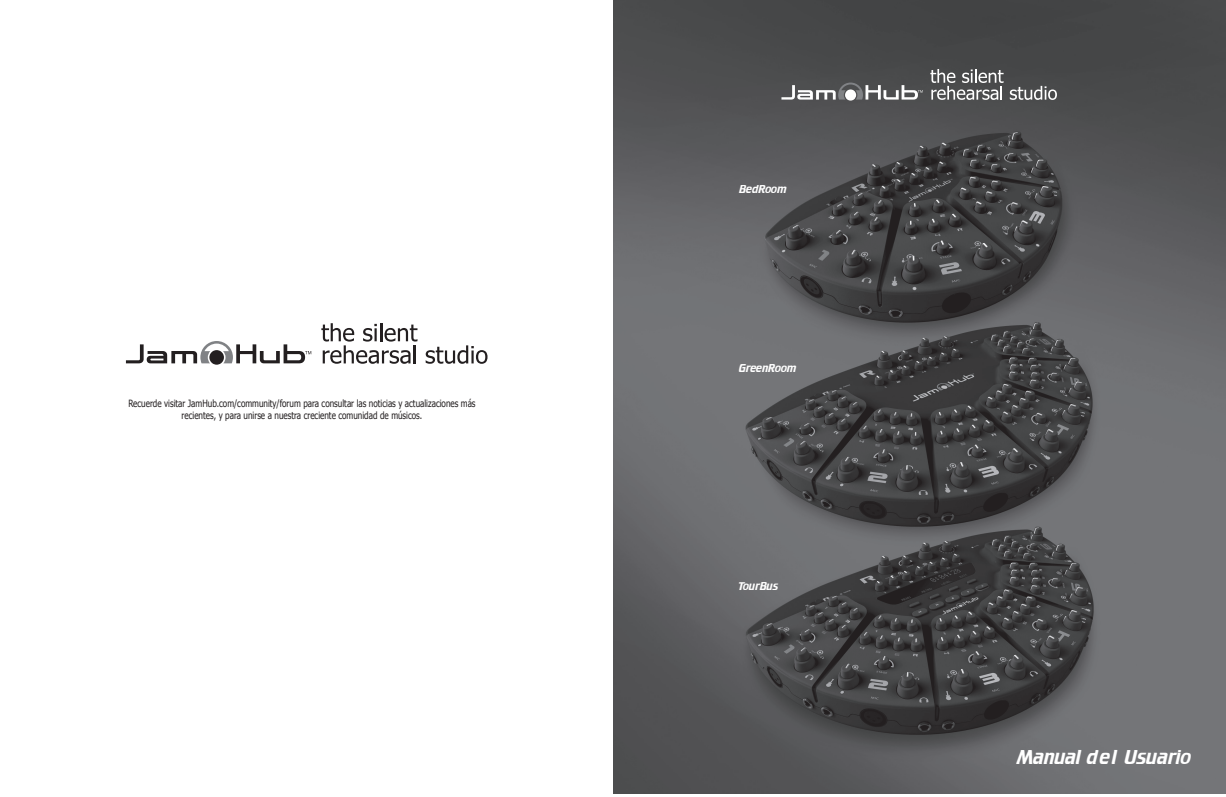
<style>
.page{position:relative;width:1226px;height:797px;background:#fff}
.page>*{position:absolute;margin:0;border:0;box-sizing:border-box;transform-origin:0 0}
.t1{font:17.5px "Crillee";color:#fff}
.t2{font:10px/12px "Tahoma";color:#231f20;text-align:center;scale:.81 1}
.t3{font:10px "Crillee";color:#fff}
</style>
<div class="page">
<img style="left:613px;top:1px;width:612px;height:792px">
<svg style="left:930px;top:69px;width:73px;height:31px"></svg>
<svg style="left:1010px;top:86px;width:47px;height:14px"></svg>
<svg style="left:781px;top:82px;width:141px;height:18px"></svg>
<svg style="left:321px;top:323px;width:96px;height:40px"></svg>
<svg style="left:426px;top:345px;width:61px;height:18px"></svg>
<svg style="left:126px;top:341px;width:185px;height:23px"></svg>
<p class="t2" style="left:128px;top:396px;width:430px">Recuerde visitar JamHub.com/community/forum para consultar las noticias y actualizaciones más recientes, y para unirse a nuestra creciente comunidad de músicos.</p>
<p class="t3" style="left:739px;top:182px;width:49px">BedRoom</p>
<p class="t3" style="left:739px;top:361px;width:59px">GreenRoom</p>
<p class="t3" style="left:739px;top:578px;width:41px">TourBus</p>
<h1 class="t1" style="left:1016px;top:744px;width:176px">Manual del Usuario</h1>
</div>
